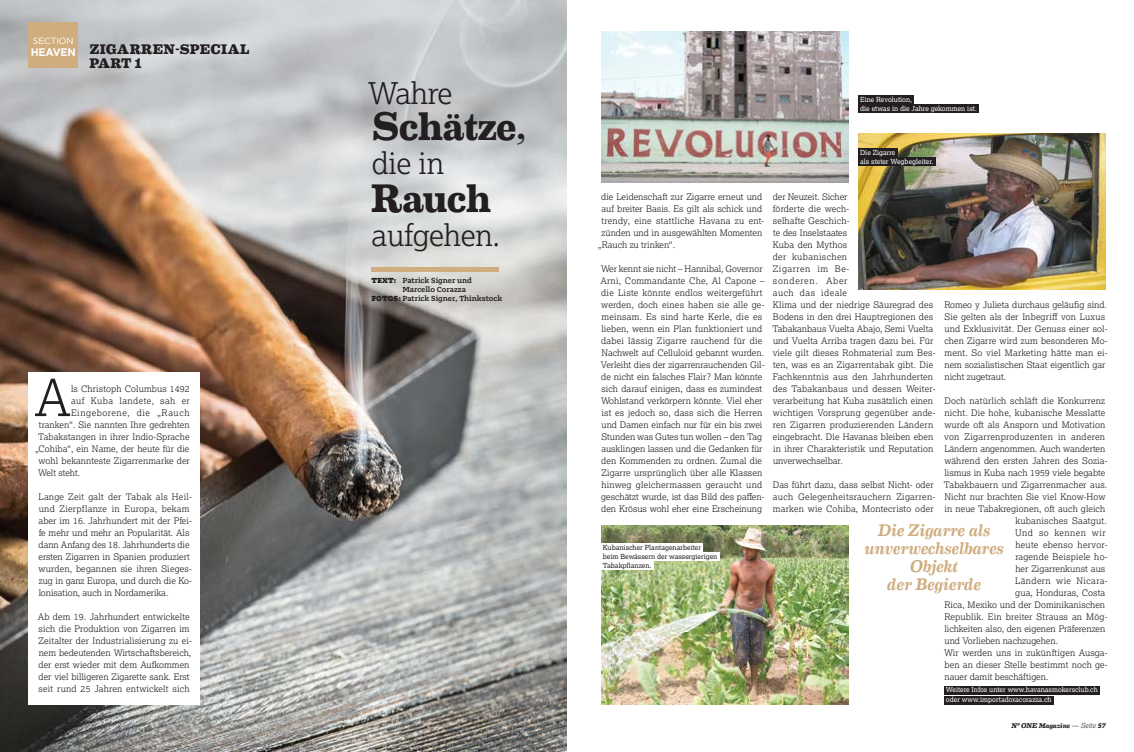
<style>
.page{position:relative;width:1134px;height:752px;background:#fff}
.page>*{position:absolute;margin:0;border:0;box-sizing:border-box;transform-origin:0 0}
.t1{font:300 50.6px "Lexia";color:#231f20}
.t2{font:700 40px "Eames Century Modern";letter-spacing:-.015em;color:#231f20}
.t3{font:300 30px "Lexia";letter-spacing:-.01em;color:#231f20}
.t4{font:italic 500 17px/18px "Eames Century Modern";letter-spacing:-.005em;color:#cfad7e;text-align:center}
.t5{font:800 14px/14px "Eames Century Modern";letter-spacing:.02em;color:#231f20}
.t6{font:700 11px "Gotham HTF";letter-spacing:-.01em;color:#fff;scale:.96 1}
.t7{font:700 11px "Gotham HTF";letter-spacing:-.01em;color:#fff}
.t8{font:300 9px/12px "Lexia";letter-spacing:.01em;color:#231f20}
.t9{font:300 9px "Lexia";letter-spacing:.05em;color:#231f20}
.t10{font:300 9px "Lexia";letter-spacing:.035em;color:#231f20}
.t11{font:300 9px "Lexia";letter-spacing:.065em;color:#231f20}
.t12{font:300 9px "Lexia";letter-spacing:.03em;color:#231f20}
.t13{font:300 9px "Lexia";letter-spacing:.04em;color:#231f20}
.t14{font:9px "Gotham HTF";letter-spacing:-.02em;color:#fff}
.t15{font:8px "Grueber";color:#231f20}
.t16{font:7px/9px "Lexia";color:#fff}
.t17{font:7px/9px "Lexia";color:#231f20}
.t18{font:italic 700 7px "Eames Century Modern";letter-spacing:-.01em;color:#231f20}
.s1{font-weight:700}
.s2{font-family:"Lexia";font-weight:300;font-style:normal}
.s3{font-family:"Lexia";font-weight:300}
.s4{font-family:"Lexia X Bold";font-weight:400}
</style>
<div class="page">
<img style="left:0;top:0;width:567px;height:751px">
<div style="left:28px;top:371px;width:172px;height:333px;background:#fff"></div>
<img style="left:858px;top:133px;width:248px;height:156px">
<img style="left:601px;top:32px;width:247px;height:150px">
<img style="left:601px;top:525px;width:247px;height:179px">
<div style="left:28px;top:22px;width:50px;height:46px;background:#cfad7e"></div>
<hr style="left:371px;top:268px;width:128px;height:4px;background:#cfad7e">
<div style="left:944px;top:685px;width:156px;height:8px;background:#231f20"></div>
<div style="left:944px;top:695px;width:109px;height:8px;background:#231f20"></div>
<div style="left:601px;top:543px;width:102px;height:8px;background:#fff"></div>
<div style="left:601px;top:552px;width:118px;height:8px;background:#fff"></div>
<div style="left:601px;top:561px;width:52px;height:8px;background:#fff"></div>
<div style="left:858px;top:96px;width:56px;height:8px;background:#231f20"></div>
<div style="left:858px;top:105px;width:121px;height:8px;background:#231f20"></div>
<div style="left:858px;top:148px;width:39px;height:8px;background:#231f20"></div>
<div style="left:858px;top:157px;width:77px;height:8px;background:#231f20"></div>
<p class="t14" style="left:33px;top:35px;width:42px">SECTION</p>
<p class="t6" style="left:31px;top:45px;width:49px">HEAvEn</p>
<p class="t7" style="left:34px;top:45px;width:41px">EARTH</p>
<h3 class="t5" style="left:90px;top:41px;width:161px">ZIGARREN-SPECIAL<br>PART 1</h3>
<h1 class="t1" style="left:34px;top:365px;width:38px">A</h1>
<p class="t8" style="left:71px;top:382px;width:120px">ls Christoph Columbus 1492</p>
<p class="t9" style="left:71px;top:395px;width:120px">auf Kuba landete, sah er</p>
<p class="t11" style="left:71px;top:407px;width:120px">Eingeborene, die „Rauch</p>
<p class="t8" style="left:39px;top:418px;width:152px">tranken“. Sie nannten Ihre gedrehten</p>
<p class="t8" style="left:38px;top:430px;width:153px">Tabakstangen in ihrer Indio-Sprache</p>
<p class="t8" style="left:35px;top:442px;width:156px">„Cohiba“, ein Name, der heute für die</p>
<p class="t8" style="left:39px;top:454px;width:153px">wohl bekannteste Zigarrenmarke der</p>
<p class="t8" style="left:38px;top:466px;width:43px">Welt steht.</p>
<p class="t8" style="left:39px;top:490px;width:155px">Lange Zeit galt der Tabak als Heil&shy;und Zierpflanze in Europa, bekam aber im 16. Jahrhundert mit der Pfei&shy;fe mehr und mehr an Popularität. Als dann Anfang des 18. Jahrhunderts die ersten Zigarren in Spanien produziert wurden, begannen sie ihren Sieges&shy;zug in ganz Europa, und durch die Ko&shy;lonisation, auch in Nordamerika.</p>
<p class="t8" style="left:38px;top:610px;width:155px">Ab dem 19. Jahrhundert entwickelte sich die Produktion von Zigarren im Zeitalter der Industrialisierung zu ei&shy;nem bedeutenden Wirtschaftsbereich, der erst wieder mit dem Aufkommen der viel billigeren Zigarette sank. Erst seit rund 25 Jahren entwickelt sich</p>
<h3 class="t3" style="left:368px;top:74px;width:86px">Wahre</h3>
<h2 class="t2" style="left:372px;top:96px;width:156px">schätze,</h2>
<h3 class="t3" style="left:372px;top:144px;width:74px">die in</h3>
<h2 class="t2" style="left:371px;top:168px;width:122px">Rauch</h2>
<h3 class="t3" style="left:372px;top:216px;width:130px">aufgehen.</h3>
<p class="t15" style="left:371px;top:275px;width:102px"><span class="s1">TexT:</span> patrick Signer und</p>
<p class="t15" style="left:402px;top:284px;width:65px">marcello corazza</p>
<p class="t15" style="left:371px;top:293px;width:133px"><span class="s1">FOTOS:</span> patrick Signer, thinkstock</p>
<p class="t16" style="left:860px;top:95px;width:118px">Eine revolution,<br>die etwas in die Jahre gekommen ist.</p>
<p class="t16" style="left:860px;top:147px;width:75px">die Zigarre<br>als steter Wegbegleiter.</p>
<p class="t8" style="left:601px;top:190px;width:162px">die Leidenschaft zur Zigarre erneut und</p>
<p class="t8" style="left:601px;top:202px;width:162px">auf breiter Basis. Es gilt als schick und</p>
<p class="t8" style="left:602px;top:214px;width:164px">trendy, eine stattliche Havana zu ent-</p>
<p class="t8" style="left:602px;top:226px;width:162px">zünden und in ausgewählten Momenten</p>
<p class="t8" style="left:598px;top:238px;width:79px">„Rauch zu trinken“.</p>
<p class="t8" style="left:600px;top:262px;width:166px">Wer kennt sie nicht – Hannibal, Governor Arni, Commandante Che, Al Capone – die Liste könnte endlos weitergeführt werden, doch eines haben sie alle ge&shy;meinsam. Es sind harte Kerle, die es lieben, wenn ein Plan funktioniert und dabei lässig Zigarre rauchend für die Nachwelt auf Celluloid gebannt wurden.<br>Verleiht dies der zigarrenrauchenden Gil&shy;de nicht ein falsches Flair? Man könnte sich darauf einigen, dass es zumindest Wohlstand verkörpern könnte. Viel eher ist es jedoch so, dass sich die Herren und Damen einfach nur für ein bis zwei Stunden was Gutes tun wollen – den Tag ausklingen lassen und die Gedanken für den Kommenden zu ordnen. Zumal die Zigarre ursprünglich über alle Klassen hinweg gleichermassen geraucht und geschätzt wurde, ist das Bild des paffen&shy;den Krösus wohl eher eine Erscheinung</p>
<p class="t17" style="left:603px;top:542px;width:116px">kubanischer Plantagenarbeiter beim Bewässern der wassergierigen tabakpflanzen.</p>
<p class="t8" style="left:772px;top:190px;width:165px">der Neuzeit. Sicher<br>förderte die wech-<br>selhafte Geschich-<br>te des Inselstaates<br>Kuba den Mythos<br>der kubanischen<br>Zigarren im Be-<br>sonderen. Aber<br>auch das ideale<br>Klima und der niedrige Säuregrad des<br>Bodens in den drei Hauptregionen des<br>Tabakanbaus Vuelta Abajo, Semi Vuelta und Vuelta Arriba tragen dazu bei. Für viele gilt dieses Rohmaterial zum Bes&shy;ten, was es an Zigarrentabak gibt. Die<br>Fachkenntnis aus den Jahrhunderten des Tabakanbaus und dessen Weiter&shy;verarbeitung hat Kuba zusätzlich einen wichtigen Vorsprung gegenüber ande&shy;ren Zigarren produzierenden Ländern eingebracht. Die Havanas bleiben eben in ihrer Charakteristik und Reputation unverwechselbar.</p>
<p class="t8" style="left:773px;top:478px;width:164px">Das führt dazu, dass selbst Nicht- oder auch Gelegenheitsrauchern Zigarren&shy;marken wie Cohiba, Montecristo oder</p>
<p class="t8" style="left:944px;top:298px;width:165px">Romeo y Julieta durchaus geläufig sind.<br>Sie gelten als der Inbegriff von Luxus und Exklusivität. Der Genuss einer sol&shy;chen Zigarre wird zum besonderen Mo&shy;ment. So viel Marketing hätte man ei&shy;nem sozialistischen Staat eigentlich gar nicht zugetraut.</p>
<p class="t8" style="left:944px;top:394px;width:162px">Doch natürlich schläft die Konkurrenz</p>
<p class="t8" style="left:944px;top:406px;width:162px">nicht. Die hohe, kubanische Messlatte</p>
<p class="t8" style="left:944px;top:418px;width:162px">wurde oft als Ansporn und Motivation</p>
<p class="t10" style="left:944px;top:431px;width:162px">von Zigarrenproduzenten in anderen</p>
<p class="t8" style="left:944px;top:442px;width:162px">Ländern angenommen. Auch wanderten</p>
<p class="t8" style="left:944px;top:454px;width:165px">während den ersten Jahren des Sozia-</p>
<p class="t8" style="left:944px;top:466px;width:162px">lismus in Kuba nach 1959 viele begabte</p>
<p class="t8" style="left:944px;top:478px;width:165px">Tabakbauern und Zigarrenmacher aus.</p>
<p class="t8" style="left:944px;top:490px;width:163px">Nicht nur brachten Sie viel Know-How</p>
<p class="t8" style="left:944px;top:502px;width:162px">in neue Tabakregionen, oft auch gleich</p>
<p class="t8" style="left:1015px;top:514px;width:93px">kubanisches Saatgut.</p>
<p class="t9" style="left:1015px;top:527px;width:92px">Und so kennen wir</p>
<p class="t12" style="left:1015px;top:539px;width:94px">heute ebenso hervor-</p>
<p class="t8" style="left:1015px;top:550px;width:94px">ragende Beispiele ho-</p>
<p class="t8" style="left:1015px;top:562px;width:91px">her Zigarrenkunst aus</p>
<p class="t13" style="left:1015px;top:575px;width:94px">Ländern wie Nicara-</p>
<p class="t8" style="left:1015px;top:586px;width:92px">gua, Honduras, Costa</p>
<p class="t8" style="left:944px;top:598px;width:162px">Rica, Mexiko und der Dominikanischen</p>
<p class="t8" style="left:944px;top:610px;width:165px">Republik. Ein breiter Strauss an Mög-</p>
<p class="t8" style="left:944px;top:622px;width:162px">lichkeiten also, den eigenen Präferenzen</p>
<p class="t8" style="left:944px;top:634px;width:115px">und Vorlieben nachzugehen.</p>
<p class="t8" style="left:944px;top:646px;width:165px">Wir werden uns in zukünftigen Ausga-</p>
<p class="t8" style="left:944px;top:658px;width:165px">ben an dieser Stelle bestimmt noch ge-</p>
<p class="t8" style="left:944px;top:670px;width:105px">nauer damit beschäftigen.</p>
<p class="t16" style="left:946px;top:684px;width:153px;line-height:10px">Weitere infos unter www.havanasmokersclub.ch oder www.importadoracorazza.ch</p>
<h3 class="t4" style="left:865px;top:520px;width:140px">Die Zigarre als unverwechselbares<br>Objekt<br>der Begierde</h3>
<p class="t18" style="left:1011px;top:720px;width:96px">No ONE Magazine <span class="s2">––</span> <span class="s3">Seite</span> <span class="s4">57</span></p>
</div>
